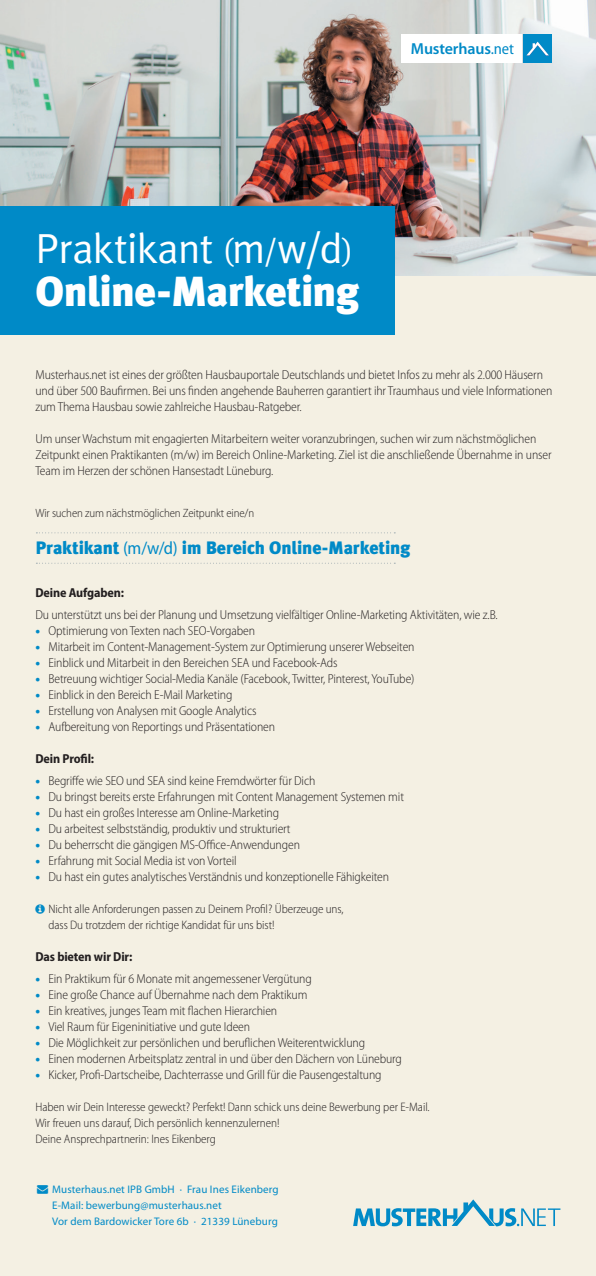
<style>
.page{position:relative;width:596px;height:1276px;background:#fff}
.page>*{position:absolute;margin:0;border:0;box-sizing:border-box;transform-origin:0 0}
.t1{font:900 42px/42.4px "Meta Plus";letter-spacing:-.02em;color:#fff}
.t2{font:900 18px "Meta Plus";letter-spacing:-.01em;color:#008ac7}
.t3{font:600 16px "Myriad Pro";letter-spacing:-.01em;color:#008ac7}
.t4{font:300 semi-condensed 13px/16px "Myriad Pro";letter-spacing:-.01em;color:#231f20}
.t5{font:700 semi-condensed 13px "Myriad Pro";letter-spacing:-.01em;color:#231f20}
.t6{font:300 semi-condensed 12.3px/16px "Myriad Pro";letter-spacing:-.005em;color:#231f20}
.t7{font:300 semi-condensed 12px "Myriad Pro";letter-spacing:-.01em;color:#231f20}
.t8{font:11px/16px "Myriad Pro";letter-spacing:.01em;color:#008ac7}
.s1{font-weight:400;font-stretch:semi-condensed}
.s2{font-weight:400}
.s3{font-weight:400;font-size:32px}
.s4{font-family:"Myriad Pro";font-weight:400;font-stretch:semi-condensed}
.s5{font-weight:900;font-stretch:normal;color:#008ac7}
</style>
<div class="page">
<div style="left:0;top:158px;width:595px;height:1118px;background:#f4f0e3"></div>
<img style="left:0;top:0;width:595px;height:275px">
<div style="left:0;top:206px;width:394px;height:128px;background:#008ac7"></div>
<svg style="left:353px;top:1199px;width:207px;height:27px"></svg>
<svg style="left:36px;top:532px;width:359px;height:1px"></svg>
<svg style="left:36px;top:563px;width:359px;height:1px"></svg>
<div style="left:523px;top:35px;width:28px;height:28px;background:#008ac7"></div>
<div style="left:401px;top:35px;width:120px;height:28px;background:#fff"></div>
<svg style="left:526px;top:42px;width:22px;height:14px"></svg>
<p class="t3" style="left:410px;top:40px;width:105px">Musterhaus<span class="s1">.net</span></p>
<h1 class="t1" style="left:35px;top:227px;width:325px"><span class="s2">Praktikant</span> <span class="s3">(</span><span class="s2">m</span><span class="s3">/</span><span class="s2">w/d</span><span class="s3">)<br></span>Online-Marketing</h1>
<p class="t4" style="left:35px;top:367px;width:518px">Musterhaus.net ist eines der größten Hausbauportale Deutschlands und bietet Infos zu mehr als 2.000 Häusern und über 500 Baufirmen. Bei uns finden angehende Bauherren garantiert ihr Traumhaus und viele Informationen zum Thema Hausbau sowie zahlreiche Hausbau-Ratgeber.</p>
<p class="t4" style="left:35px;top:431px;width:517px">Um unser Wachstum mit engagierten Mitarbeitern weiter voranzubringen, suchen wir zum nächstmöglichen<br>Zeitpunkt einen Praktikanten (m/w) im Bereich Online-Marketing. Ziel ist die anschließende Übernahme in unser<br>Team im Herzen der schönen Hansestadt Lüneburg.</p>
<p class="t7" style="left:35px;top:506px;width:220px">Wir suchen zum nächstmöglichen Zeitpunkt eine/n</p>
<h2 class="t2" style="left:35px;top:537px;width:376px">Praktikant <span class="s4">(m/w/d)</span> im Bereich Online-Marketing</h2>
<p class="t5" style="left:35px;top:585px;width:90px">Deine Aufgaben:</p>
<p class="t4" style="left:35px;top:606px;width:463px">Du unterstützt uns bei der Planung und Umsetzung vielfältiger Online-Marketing Aktivitäten, wie z.B.</p>
<p class="t4" style="left:35px;top:622px;width:221px"><span class="s5">•</span> Optimierung von Texten nach SEO-Vorgaben</p>
<p class="t4" style="left:35px;top:638px;width:380px"><span class="s5">•</span> Mitarbeit im Content-Management-System zur Optimierung unserer Webseiten</p>
<p class="t4" style="left:35px;top:654px;width:303px"><span class="s5">•</span> Einblick und Mitarbeit in den Bereichen SEA und Facebook-Ads</p>
<p class="t4" style="left:35px;top:670px;width:380px"><span class="s5">•</span> Betreuung wichtiger Social-Media Kanäle (Facebook, Twitter, Pinterest, YouTube)</p>
<p class="t4" style="left:35px;top:686px;width:198px"><span class="s5">•</span> Einblick in den Bereich E-Mail Marketing</p>
<p class="t4" style="left:35px;top:702px;width:222px"><span class="s5">•</span> Erstellung von Analysen mit Google Analytics</p>
<p class="t4" style="left:35px;top:718px;width:241px"><span class="s5">•</span> Aufbereitung von Reportings und Präsentationen</p>
<p class="t5" style="left:35px;top:751px;width:60px">Dein Profil:</p>
<p class="t4" style="left:35px;top:772px;width:281px"><span class="s5">•</span> Begriffe wie SEO und SEA sind keine Fremdwörter für Dich</p>
<p class="t4" style="left:35px;top:788px;width:370px"><span class="s5">•</span> Du bringst bereits erste Erfahrungen mit Content Management Systemen mit</p>
<p class="t4" style="left:35px;top:804px;width:245px"><span class="s5">•</span> Du hast ein großes Interesse am Online-Marketing</p>
<p class="t4" style="left:35px;top:820px;width:256px"><span class="s5">•</span> Du arbeitest selbstständig, produktiv und strukturiert</p>
<p class="t4" style="left:35px;top:836px;width:266px"><span class="s5">•</span> Du beherrscht die gängigen MS-Office-Anwendungen</p>
<p class="t4" style="left:35px;top:852px;width:203px"><span class="s5">•</span> Erfahrung mit Social Media ist von Vorteil</p>
<p class="t4" style="left:35px;top:868px;width:355px"><span class="s5">•</span> Du hast ein gutes analytisches Verständnis und konzeptionelle Fähigkeiten</p>
<p class="t6" style="left:48px;top:901px;width:296px">Nicht alle Anforderungen passen zu Deinem Profil? Überzeuge uns, dass Du trotzdem der richtige Kandidat für uns bist!</p>
<p class="t5" style="left:35px;top:949px;width:98px">Das bieten wir Dir:</p>
<p class="t4" style="left:35px;top:970px;width:278px"><span class="s5">•</span> Ein Praktikum für 6 Monate mit angemessener Vergütung</p>
<p class="t4" style="left:35px;top:986px;width:273px"><span class="s5">•</span> Eine große Chance auf Übernahme nach dem Praktikum</p>
<p class="t4" style="left:35px;top:1002px;width:243px"><span class="s5">•</span> Ein kreatives, junges Team mit flachen Hierarchien</p>
<p class="t4" style="left:35px;top:1018px;width:216px"><span class="s5">•</span> Viel Raum für Eigeninitiative und gute Ideen</p>
<p class="t4" style="left:35px;top:1034px;width:331px"><span class="s5">•</span> Die Möglichkeit zur persönlichen und beruflichen Weiterentwicklung</p>
<p class="t4" style="left:35px;top:1050px;width:368px"><span class="s5">•</span> Einen modernen Arbeitsplatz zentral in und über den Dächern von Lüneburg</p>
<p class="t4" style="left:35px;top:1066px;width:347px"><span class="s5">•</span> Kicker, Profi-Dartscheibe, Dachterrasse und Grill für die Pausengestaltung</p>
<p class="t6" style="left:35px;top:1099px;width:395px">Haben wir Dein Interesse geweckt? Perfekt! Dann schick uns deine Bewerbung per E-Mail.<br>Wir freuen uns darauf, Dich persönlich kennenzulernen!<br>Deine Ansprechpartnerin: Ines Eikenberg</p>
<p class="t8" style="left:52px;top:1181px;width:228px">Musterhaus.net IPB GmbH · Frau Ines Eikenberg<br>E-Mail: bewerbung@musterhaus.net<br>Vor dem Bardowicker Tore 6b · 21339 Lüneburg</p>
</div>
